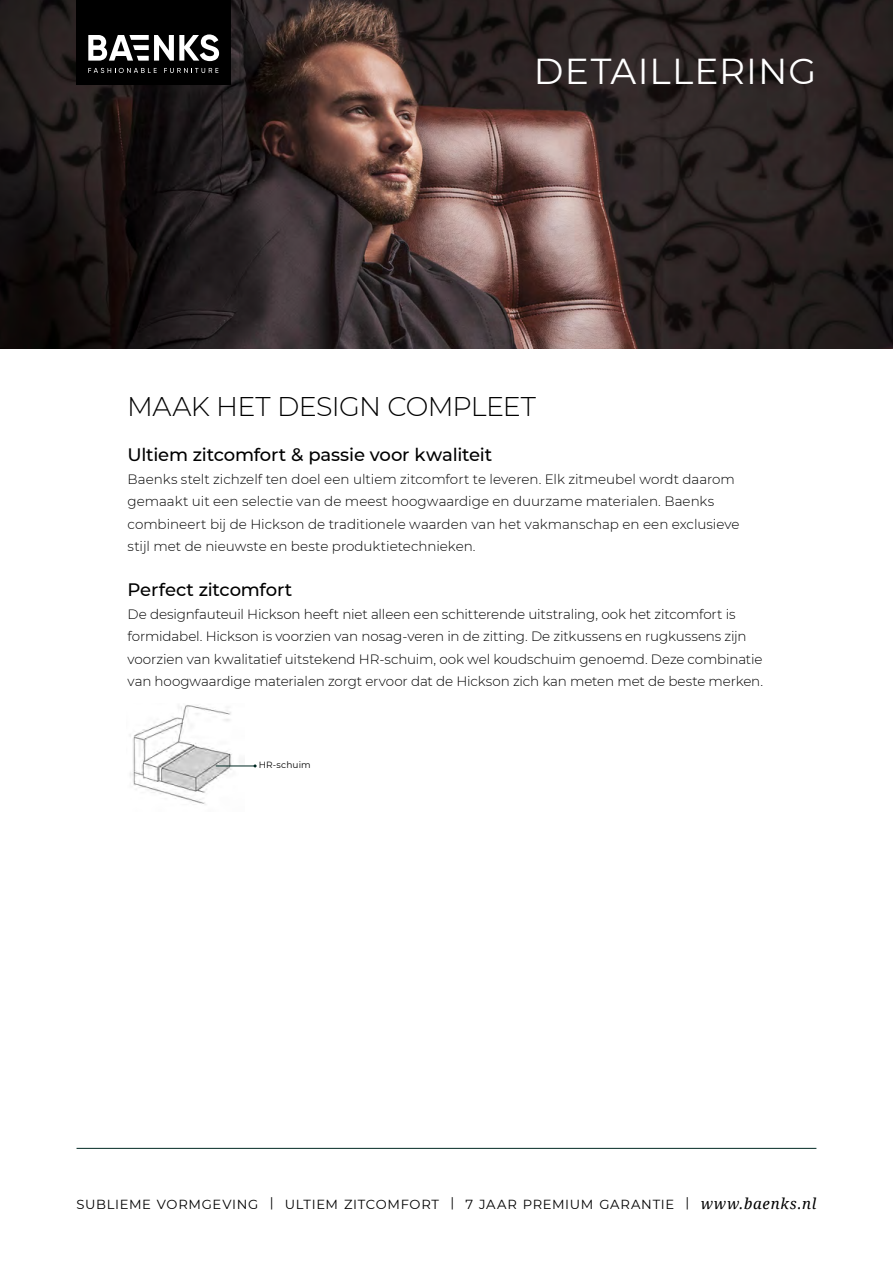
<style>
.page{position:relative;width:893px;height:1263px;background:#fff}
.page>*{position:absolute;margin:0;border:0;box-sizing:border-box;transform-origin:0 0}
.t1{font:36px "Montserrat";letter-spacing:.035em;color:#fff}
.t2{font:300 27px "Montserrat";letter-spacing:-.025em;color:#000}
.t3{font:500 18px "Montserrat";letter-spacing:-.01em;color:#000}
.t4{font:300 13.5px/22.5px "Montserrat";letter-spacing:-.01em;color:#000}
.t5{font:13.2px "Montserrat";letter-spacing:.05em;color:#000}
.t6{font:9px "Montserrat";letter-spacing:.01em;color:#000}
.s1{font-family:"Noto Serif";font-style:italic;font-size:15px}
</style>
<div class="page">
<hr style="left:77px;top:1148px;width:739px;height:1px;background:#002923">
<img style="left:0;top:0;width:893px;height:349px">
<img style="left:130px;top:705px;width:114px;height:100px">
<hr style="left:216px;top:766px;width:39px;height:1px;background:#002923">
<div style="left:77px;top:0;width:154px;height:85px;background:#000"></div>
<svg style="left:88px;top:34px;width:131px;height:39px"></svg>
<h1 class="t1" style="left:534px;top:47px;width:284px">DETAILLERING</h1>
<h2 class="t2" style="left:127px;top:388px;width:410px">MAAK HET DESIGN COMPLEET</h2>
<h3 class="t3" style="left:128px;top:442px;width:366px">Ultiem zitcomfort &amp; passie voor kwaliteit</h3>
<p class="t4" style="left:128px;top:467px;width:614px">Baenks stelt zichzelf ten doel een ultiem zitcomfort te leveren. Elk zitmeubel wordt daarom gemaakt uit een selectie van de meest hoogwaardige en duurzame materialen. Baenks combineert bij de Hickson de traditionele waarden van het vakmanschap en een exclusieve stijl met de nieuwste en beste produktietechnieken.</p>
<h3 class="t3" style="left:128px;top:577px;width:166px">Perfect zitcomfort</h3>
<p class="t4" style="left:128px;top:602px;width:637px">De designfauteuil Hickson heeft niet alleen een schitterende uitstraling, ook het zitcomfort is formidabel. Hickson is voorzien van nosag-veren in de zitting. De zitkussens en rugkussens zijn voorzien van kwalitatief uitstekend HR-schuim, ook wel koudschuim genoemd. Deze combinatie van hoogwaardige materialen zorgt ervoor dat de Hickson zich kan meten met de beste merken.</p>
<p class="t6" style="left:259px;top:759px;width:54px">HR-schuim</p>
<p class="t5" style="left:77px;top:1195px;width:741px">SUBLIEME VORMGEVING | ULTIEM ZITCOMFORT | 7 JAAR PREMIUM GARANTIE | <span class="s1">www.baenks.nl</span></p>
</div>
